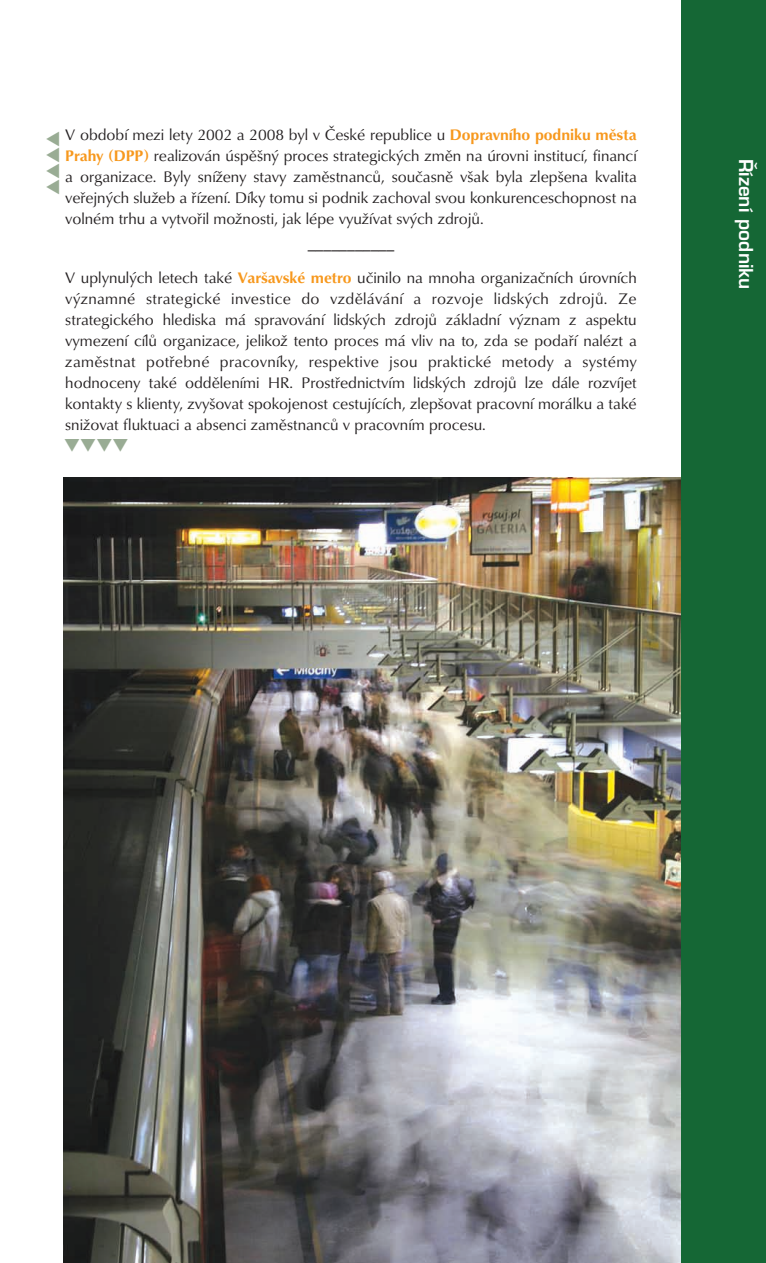
<style>
.page{position:relative;width:766px;height:1263px;background:#fff}
.page>*{position:absolute;margin:0;border:0;box-sizing:border-box;transform-origin:0 0}
.t1{font:600 18.75px "Eurostile LTCE";color:#fff}
.t2{font:18px "Zapf Dingbats ITC";color:#99ac94}
.t3{font:15.75px/21px "URW Classico TCE";color:#231f20;text-align:justify}
.s1{font-weight:700;color:#f7981d}
.s2{font-weight:700}
</style>
<div class="page">
<svg style="left:765px;top:0;width:1px;height:29px"></svg>
<hr style="left:765px;top:1228px;width:1px;height:35px;background:#231f20">
<img style="left:64px;top:477px;width:616px;height:786px">
<div style="left:680px;top:0;width:85px;height:1263px;background:#156735"></div>
<p class="t3" style="left:65px;top:124px;width:573px">V období mezi lety 2002 a 2008 byl v České republice u <span class="s1">Dopravního podniku města Prahy (DPP)</span> realizován úspěšný proces strategických změn na úrovni institucí, financí a organizace. Byly sníženy stavy zaměstnanců, současně však byla zlepšena kvalita veřejných služeb a řízení. Díky tomu si podnik zachoval svou konkurenceschopnost na volném trhu a vytvořil možnosti, jak lépe využívat svých zdrojů.</p>
<p class="t3" style="left:65px;top:226px;width:573px;line-height:34px;text-align:center"><span class="s2">___________<br></span>V uplynulých letech také <span class="s1">Varšavské metro</span> učinilo na mnoha organizačních úrovních</p>
<p class="t3" style="left:65px;top:288px;width:573px">významné strategické investice do vzdělávání a rozvoje lidských zdrojů. Ze strategického hlediska má spravování lidských zdrojů základní význam z aspektu vymezení cílů organizace, jelikož tento proces má vliv na to, zda se podaří nalézt a zaměstnat potřebné pracovníky, respektive jsou praktické metody a systémy hodnoceny také odděleními HR. Prostřednictvím lidských zdrojů lze dále rozvíjet kontakty s klienty, zvyšovat spokojenost cestujících, zlepšovat pracovní morálku a také snižovat fluktuaci a absenci zaměstnanců v pracovním procesu.</p>
<p class="t2" style="left:42px;top:195px;width:66px;rotate:-90deg">▲▲▲▲</p>
<p class="t2" style="left:128px;top:455px;width:66px;rotate:-180deg">▲▲▲▲</p>
<p class="t1" style="left:753px;top:159px;width:132px;rotate:90deg">Řízení podniku</p>
</div>
